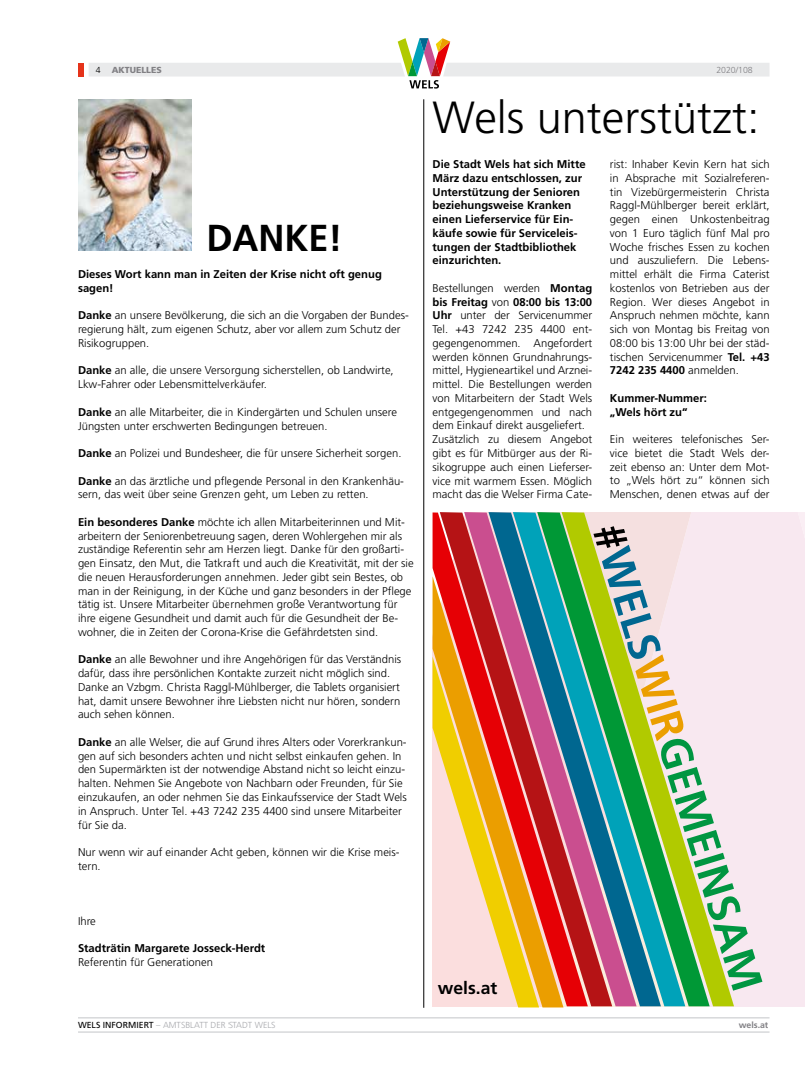
<style>
.page{position:relative;width:805px;height:1078px;background:#fff}
.page>*{position:absolute;margin:0;border:0;box-sizing:border-box;transform-origin:0 0}
.t1{font:300 45px "Frutiger LT Std";color:#000}
.t2{font:700 43.88px "Frutiger LT Std";color:#009641}
.t3{font:700 37.5px "Frutiger LT Std";color:#000;scale:.96 1}
.t4{font:700 17.5px "Frutiger LT Std";color:#000}
.t5{font:300 11.25px/13.8px "Frutiger LT Std";color:#000}
.t6{font:700 11.25px/13.8px "Frutiger LT Std";color:#000}
.t7{font:300 8.75px "Frutiger LT Std";color:#a8a9ad}
.t8{font:900 8.75px "Frutiger LT Std";color:#818084}
.t9{font:300 8.75px "Frutiger LT Std";color:#818084}
.t10{font:700 8.75px "Frutiger LT Std";color:#818084}
.t11{font:300 8.75px "Frutiger LT Std";color:#000}
.s1{font-weight:700}
.s2{color:#000}
.s3{color:#006790}
.s4{color:#eb9e00}
.s5{font-weight:400;color:#000}
</style>
<div class="page">
<hr style="left:78px;top:1017px;width:691px;height:1px;background:#c3c5c8">
<hr style="left:78px;top:1031px;width:691px;height:1px;background:#c3c5c8">
<svg style="left:89px;top:38px;width:680px;height:50px"></svg>
<div style="left:78px;top:63px;width:5px;height:13px;background:#e5331a"></div>
<img style="left:78px;top:99px;width:113px;height:151px">
<hr style="left:423px;top:99px;width:1px;height:908px;background:#000">
<div style="left:744px;top:512px;width:60px;height:494px;background:#f8e8f0"></div>
<div style="left:733px;top:512px;width:11px;height:221px;background:#f8e8f0"></div>
<div style="left:751px;top:512px;width:53px;height:475px;background:#f8e8f0"></div>
<div style="left:733px;top:733px;width:54px;height:273px;background:#f8e8f0"></div>
<svg style="left:709px;top:512px;width:24px;height:494px;background:#f1e5db"></svg>
<svg style="left:685px;top:512px;width:24px;height:494px;background:#d8dcbe"></svg>
<svg style="left:660px;top:512px;width:25px;height:494px;background:#b6d1ac"></svg>
<svg style="left:636px;top:512px;width:24px;height:494px;background:#91c19c"></svg>
<svg style="left:612px;top:512px;width:24px;height:494px;background:#7fad8f"></svg>
<svg style="left:587px;top:512px;width:25px;height:494px;background:#769379"></svg>
<svg style="left:432px;top:512px;width:155px;height:494px;background:#736e6c"></svg>
<svg style="left:432px;top:576px;width:131px;height:431px;background:#a4575c"></svg>
<svg style="left:432px;top:656px;width:107px;height:351px;background:#eb9c5f"></svg>
<p class="t11" style="left:96px;top:65px;width:6px">4</p>
<p class="t8" style="left:112px;top:65px;width:52px">AKTUELLES</p>
<p class="t9" style="left:716px;top:65px;width:38px">2020/108</p>
<h1 class="t1" style="left:432px;top:92px;width:328px">Wels unterstützt:</h1>
<h3 class="t3" style="left:206px;top:215px;width:143px">DANKE!</h3>
<p class="t6" style="left:78px;top:267px;width:305px">Dieses Wort kann man in Zeiten der Krise nicht oft genug sagen!</p>
<p class="t5" style="left:78px;top:309px;width:332px"><span class="s1">Danke</span> an unsere Bevölkerung, die sich an die Vorgaben der Bundes&shy;regierung hält, zum eigenen Schutz, aber vor allem zum Schutz der<br>Risikogruppen.</p>
<p class="t5" style="left:78px;top:364px;width:317px"><span class="s1">Danke</span> an alle, die unsere Versorgung sicherstellen, ob Landwirte,<br>Lkw-Fahrer oder Lebensmittelverkäufer.</p>
<p class="t5" style="left:78px;top:405px;width:320px"><span class="s1">Danke</span> an alle Mitarbeiter, die in Kindergärten und Schulen unsere<br>Jüngsten unter erschwerten Bedingungen betreuen.</p>
<p class="t5" style="left:78px;top:446px;width:325px"><span class="s1">Danke</span> an Polizei und Bundesheer, die für unsere Sicherheit sorgen.</p>
<p class="t5" style="left:78px;top:474px;width:327px"><span class="s1">Danke</span> an das ärztliche und pflegende Personal in den Krankenhäu&shy;sern, das weit über seine Grenzen geht, um Leben zu retten.</p>
<p class="t5" style="left:78px;top:515px;width:337px"><span class="s1">Ein besonderes Danke</span> möchte ich allen Mitarbeiterinnen und Mit&shy;arbeitern der Seniorenbetreuung sagen, deren Wohlergehen mir als zuständige Referentin sehr am Herzen liegt. Danke für den großarti&shy;gen Einsatz, den Mut, die Tatkraft und auch die Kreativität, mit der sie die neuen Herausforderungen annehmen. Jeder gibt sein Bestes, ob man in der Reinigung, in der Küche und ganz besonders in der Pflege tätig ist. Unsere Mitarbeiter übernehmen große Verantwortung für ihre eigene Gesundheit und damit auch für die Gesundheit der Be&shy;wohner, die in Zeiten der Corona-Krise die Gefährdetsten sind.</p>
<p class="t5" style="left:78px;top:652px;width:325px"><span class="s1">Danke</span> an alle Bewohner und ihre Angehörigen für das Verständnis dafür, dass ihre persönlichen Kontakte zurzeit nicht möglich sind.<br>Danke an Vzbgm. Christa Raggl-Mühlberger, die Tablets organisiert hat, damit unsere Bewohner ihre Liebsten nicht nur hören, sondern auch sehen können.</p>
<p class="t5" style="left:78px;top:735px;width:330px"><span class="s1">Danke</span> an alle Welser, die auf Grund ihres Alters oder Vorerkrankun&shy;gen auf sich besonders achten und nicht selbst einkaufen gehen. In den Supermärkten ist der notwendige Abstand nicht so leicht einzu&shy;halten. Nehmen Sie Angebote von Nachbarn oder Freunden, für Sie einzukaufen, an oder nehmen Sie das Einkaufsservice der Stadt Wels in Anspruch. Unter Tel. +43 7242 235 4400 sind unsere Mitarbeiter für Sie da.</p>
<p class="t5" style="left:78px;top:845px;width:323px">Nur wenn wir auf einander Acht geben, können wir die Krise meis&shy;tern.</p>
<p class="t5" style="left:78px;top:914px;width:19px">Ihre</p>
<p class="t6" style="left:78px;top:941px;width:189px">Stadträtin Margarete Josseck-Herdt</p>
<p class="t5" style="left:78px;top:955px;width:136px">Referentin für Generationen</p>
<p class="t6" style="left:432px;top:157px;width:154px">Die Stadt Wels hat sich Mitte<br>März dazu entschlossen, zur<br>Unterstützung der Senioren beziehungsweise Kranken einen Lieferservice für Ein&shy;käufe sowie für Serviceleis&shy;tungen der Stadtbibliothek einzurichten.</p>
<p class="t5" style="left:432px;top:281px;width:161px">Bestellungen werden <span class="s1">Montag bis Freitag</span> von <span class="s1">08:00 bis 13:00<br>Uhr</span> unter der Servicenummer<br>Tel. +43 7242 235 4400 ent&shy;gegengenommen. Angefordert werden können Grundnahrungs&shy;mittel, Hygieneartikel und Arznei&shy;mittel. Die Bestellungen werden von Mitarbeitern der Stadt Wels entgegengenommen und nach dem Einkauf direkt ausgeliefert.<br>Zusätzlich zu diesem Angebot gibt es für Mitbürger aus der Ri&shy;sikogruppe auch einen Lieferser&shy;vice mit warmem Essen. Möglich macht das die Welser Firma Cate-</p>
<p class="t5" style="left:609px;top:157px;width:161px;text-align:justify">rist: Inhaber Kevin Kern hat sich in Absprache mit Sozialreferen&shy;tin Vizebürgermeisterin Christa Raggl-Mühlberger bereit erklärt, gegen einen Unkostenbeitrag von 1 Euro täglich fünf Mal pro Woche frisches Essen zu kochen und auszuliefern. Die Lebens&shy;mittel erhält die Firma Caterist kostenlos von Betrieben aus der Region. Wer dieses Angebot in Anspruch nehmen möchte, kann sich von Montag bis Freitag von 08:00 bis 13:00 Uhr bei der städ&shy;tischen Servicenummer <span class="s1">Tel. +43<br>7242 235 4400</span> anmelden.</p>
<p class="t6" style="left:609px;top:391px;width:98px">Kummer-Nummer: „Wels hört zu“</p>
<p class="t5" style="left:609px;top:432px;width:161px;text-align:justify">Ein weiteres telefonisches Ser&shy;vice bietet die Stadt Wels der&shy;zeit ebenso an: Unter dem Mot&shy;to „Wels hört zu“ können sich Menschen, denen etwas auf der</p>
<h3 class="t4" style="left:438px;top:976px;width:61px">wels.at</h3>
<h2 class="t2" style="left:631px;top:517px;width:487px;rotate:73deg"><span class="s2">#</span><span class="s3">WELS</span><span class="s4">WIR</span>GEMEINSAM</h2>
<p class="t7" style="left:78px;top:1019px;width:199px"><span class="s5">WELS INFORMIERT</span> – AMTSBLATT DER STADT WELS</p>
<p class="t10" style="left:738px;top:1019px;width:31px">wels.at</p>
</div>
